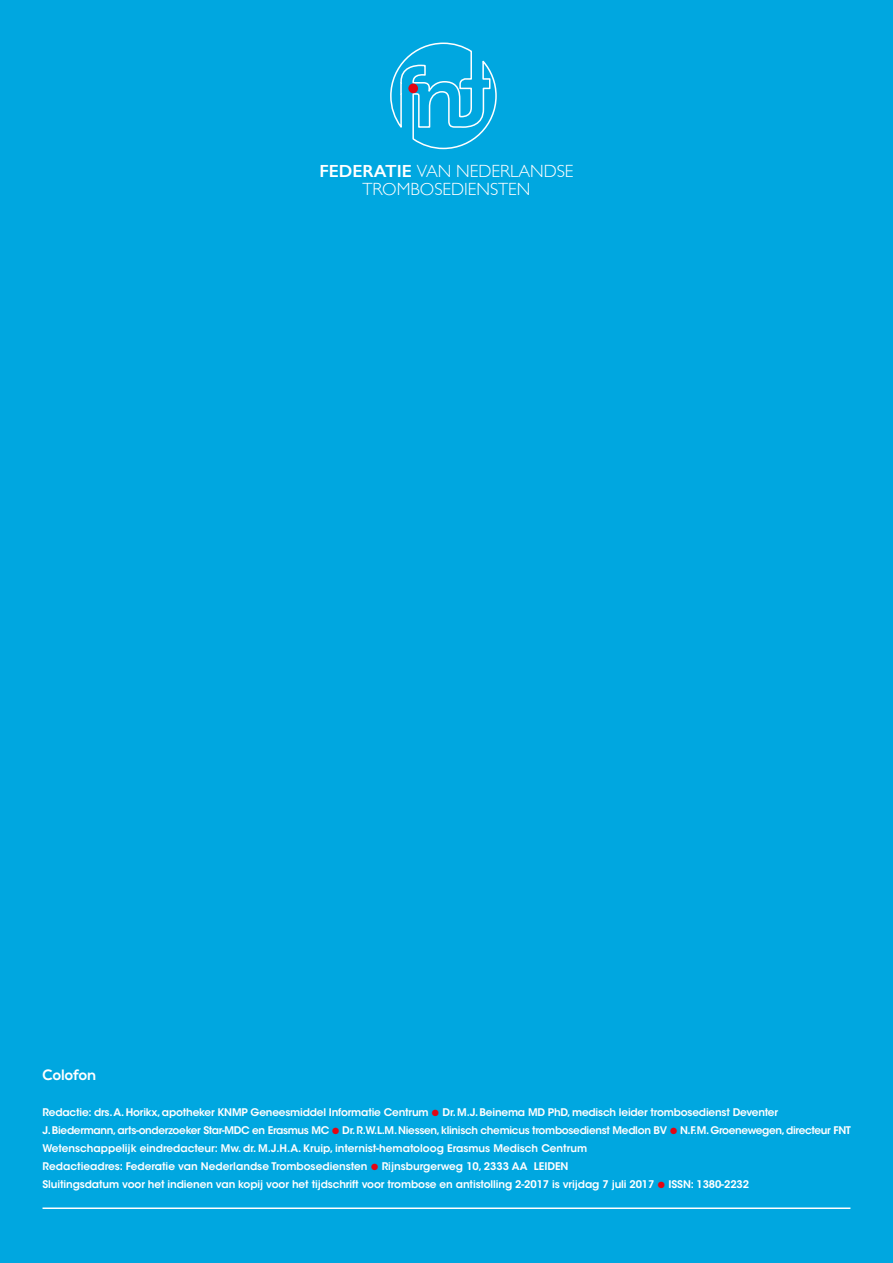
<style>
.page{position:relative;width:893px;height:1263px;background:#00a7e0}
.page>*{position:absolute;margin:0;border:0;box-sizing:border-box;transform-origin:0 0}
.t1{font:300 17.7px/18.3px "Gill Sans";color:#fff;text-align:center}
.t2{font:700 15px "Nexa";color:#fff}
.t3{font:600 10.5px/18px "ITC Avant Garde Std";letter-spacing:-.01em;color:#fff}
.s1{font-weight:600}
.s2{color:#e30613}
</style>
<div class="page">
<hr style="left:43px;top:1207px;width:807px;height:2px;background:#fff">
<svg style="left:390px;top:43px;width:107px;height:107px"></svg>
<div style="left:408px;top:83px;width:10px;height:10px;background:#e30613;border-radius:50%"></div>
<h1 class="t1" style="left:319px;top:161px;width:256px"><span class="s1">FEDERATIE</span> VAN NEDERLANDSE<br>TROMBOSEDIENSTEN</h1>
<h2 class="t2" style="left:43px;top:1066px;width:55px">Colofon</h2>
<p class="t3" style="left:43px;top:1103px;width:810px">Redactie: drs. A. Horikx, apotheker KNMP Geneesmiddel Informatie Centrum <span class="s2">●</span> Dr. M.J. Beinema MD PhD, medisch leider trombosedienst Deventer<br>J. Biedermann, arts-onderzoeker Star-MDC en Erasmus MC <span class="s2">●</span> Dr. R.W.L.M. Niessen, klinisch chemicus trombosedienst Medlon BV <span class="s2">●</span> N.F.M. Groenewegen, directeur FNT Wetenschappelijk eindredacteur: Mw. dr. M.J.H.A. Kruip, internist-hematoloog Erasmus Medisch Centrum<br>Redactieadres: Federatie van Nederlandse Trombosediensten <span class="s2">●</span> Rijnsburgerweg 10, 2333 AA LEIDEN<br>Sluitingsdatum voor het indienen van kopij voor het tijdschrift voor trombose en antistolling 2-2017 is vrijdag 7 juli 2017 <span class="s2">●</span> ISSN: 1380-2232</p>
</div>
